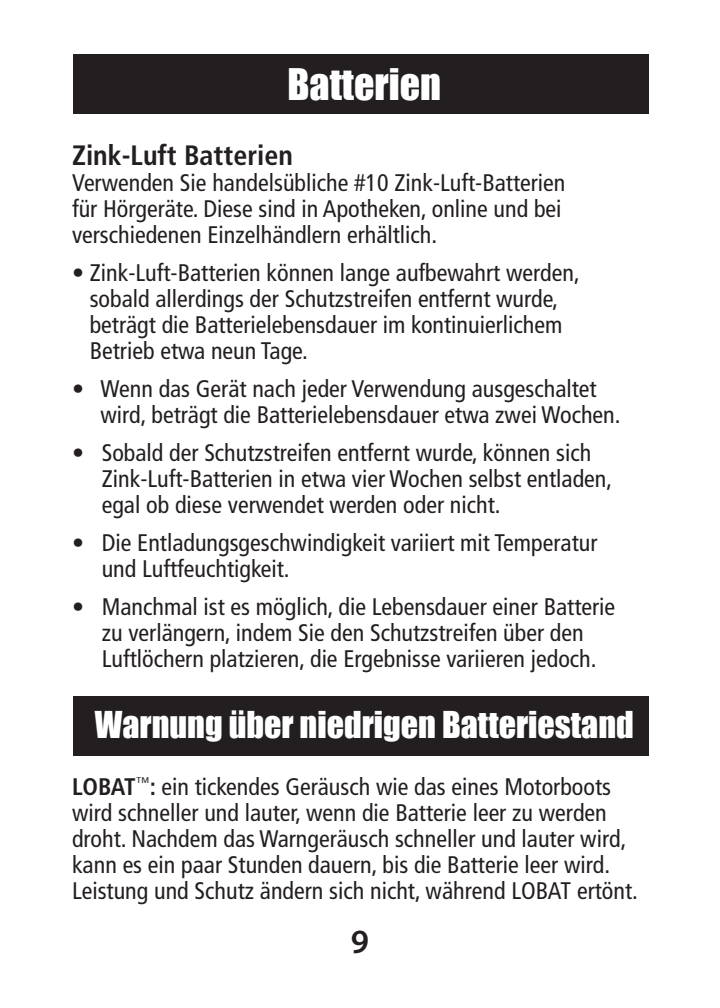
<style>
.page{position:relative;width:720px;height:1008px;background:#fff}
.page>*{position:absolute;margin:0;border:0;box-sizing:border-box;transform-origin:0 0}
.t1{font:40px "Impact";color:#fff}
.t2{font:34px "Impact";color:#fff}
.t3{font:600 34px "Myriad Pro";color:#231f20}
.t4{font:700 condensed 28px "Frutiger";color:#231f20}
.t5{font:condensed 24px/26px "Frutiger";color:#231f20}
.s1{font-weight:700}
</style>
<div class="page">
<div style="left:73px;top:54px;width:576px;height:60px;background:#231f20"></div>
<div style="left:73px;top:696px;width:576px;height:60px;background:#231f20"></div>
<h1 class="t1" style="left:287px;top:54px;width:155px">Batterien</h1>
<p class="t4" style="left:72px;top:139px;width:223px">Zink-Luft Batterien</p>
<p class="t5" style="left:72px;top:170px;width:495px">Verwenden Sie handelsübliche #10 Zink-Luft-Batterien für Hörgeräte. Diese sind in Apotheken, online und bei verschiedenen Einzelhändlern erhältlich.</p>
<p class="t5" style="left:90px;top:260px;width:492px;text-indent:-18px">• Zink-Luft-Batterien können lange aufbewahrt werden, sobald allerdings der Schutzstreifen entfernt wurde, beträgt die Batterielebensdauer im kontinuierlichem Betrieb etwa neun Tage.</p>
<p class="t5" style="left:100px;top:376px;width:522px;text-indent:-28px">• Wenn das Gerät nach jeder Verwendung ausgeschaltet wird, beträgt die Batterielebensdauer etwa zwei Wochen.</p>
<p class="t5" style="left:102px;top:440px;width:512px;text-indent:-30px">• Sobald der Schutzstreifen entfernt wurde, können sich<br>Zink-Luft-Batterien in etwa vier Wochen selbst entladen, egal ob diese verwendet werden oder nicht.</p>
<p class="t5" style="left:102px;top:530px;width:497px;text-indent:-30px">• Die Entladungsgeschwindigkeit variiert mit Temperatur und Luftfeuchtigkeit.</p>
<p class="t5" style="left:72px;top:594px;width:545px;text-align:center">• Manchmal ist es möglich, die Lebensdauer einer Batterie zu verlängern, indem Sie den Schutzstreifen über den<br>Luftlöchern platzieren, die Ergebnisse variieren jedoch.</p>
<h2 class="t2" style="left:95px;top:698px;width:541px">Warnung über niedrigen Batteriestand</h2>
<p class="t5" style="left:72px;top:774px;width:567px"><span class="s1">LOBAT</span><sup>™</sup><span class="s1">:</span> ein tickendes Geräusch wie das eines Motorboots wird schneller und lauter, wenn die Batterie leer zu werden droht. Nachdem das Warngeräusch schneller und lauter wird, kann es ein paar Stunden dauern, bis die Batterie leer wird.<br>Leistung und Schutz ändern sich nicht, während LOBAT ertönt.</p>
<h2 class="t3" style="left:351px;top:920px;width:20px">9</h2>
</div>
